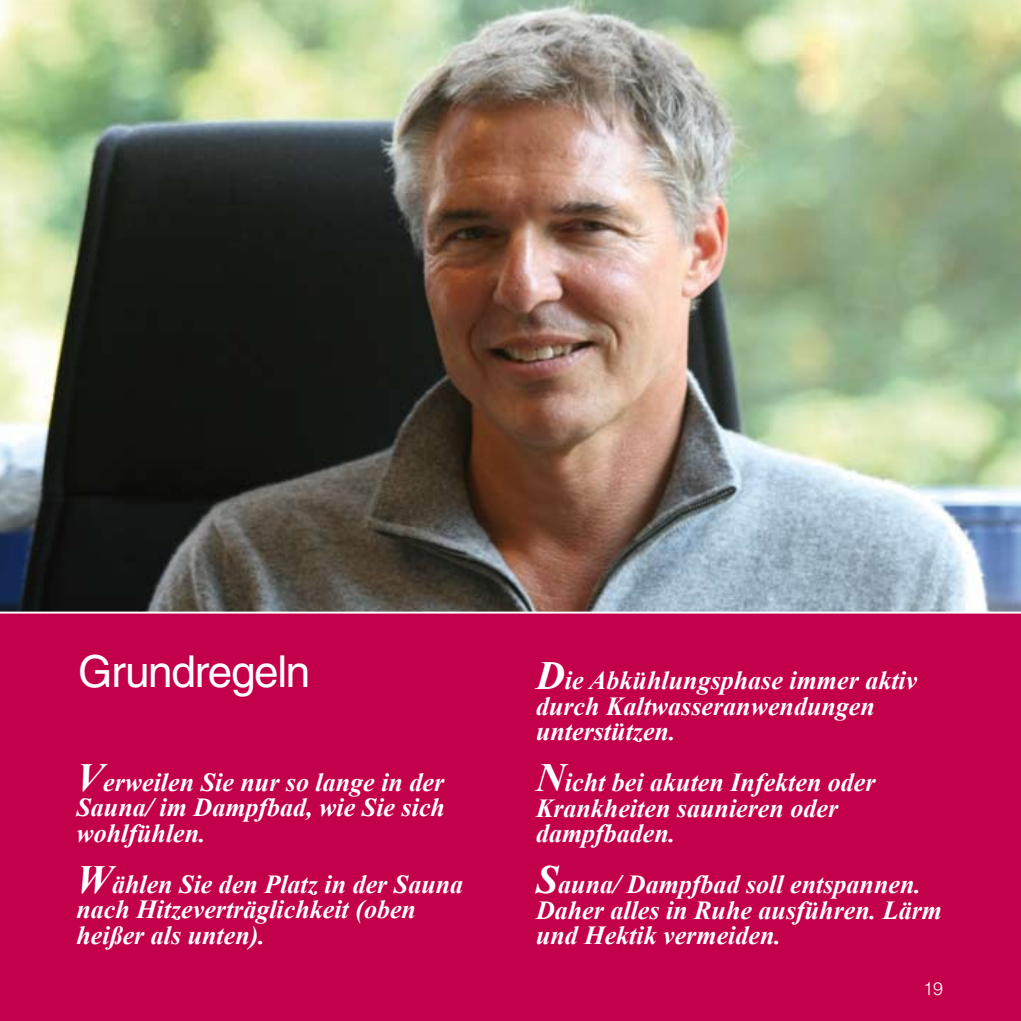
<style>
.page{position:relative;width:1021px;height:1021px;background:#fff}
.page>*{position:absolute;margin:0;border:0;box-sizing:border-box;transform-origin:0 0}
.t1{font:44px "Helvetica";letter-spacing:-.03em;color:#fff}
.t2{font:italic 700 26px/25.6px "Times New Roman";color:#fff}
.t3{font:300 18px "Helvetica LT";color:#fff}
.s1{font-size:40px}
</style>
<div class="page">
<img style="left:0;top:0;width:1020px;height:611px">
<div style="left:0;top:612px;width:1020px;height:408px;background:#c3004a"></div>
<hr style="left:0;top:611px;width:1020px;height:2px;background:#fff">
<h1 class="t1" style="left:78px;top:646px;width:234px">Grundregeln</h1>
<p class="t2" style="left:76px;top:768px;width:370px;text-align:justify"><span class="s1">V</span>erweilen Sie nur so lange in der Sauna/ im Dampfbad, wie Sie sich wohlfühlen.</p>
<p class="t2" style="left:76px;top:870px;width:388px"><span class="s1">W</span>ählen Sie den Platz in der Sauna nach Hitzeverträglichkeit (oben heißer als unten).</p>
<p class="t2" style="left:536px;top:666px;width:383px"><span class="s1">D</span>ie Abkühlungsphase immer aktiv durch Kaltwasseranwendungen unterstützen.</p>
<p class="t2" style="left:536px;top:768px;width:341px"><span class="s1">N</span>icht bei akuten Infekten oder<br>Krankheiten saunieren oder dampfbaden.</p>
<p class="t2" style="left:536px;top:870px;width:407px"><span class="s1">S</span>auna/ Dampfbad soll entspannen.<br>Daher alles in Ruhe ausführen. Lärm und Hektik vermeiden.</p>
<p class="t3" style="left:923px;top:977px;width:22px">19</p>
</div>
